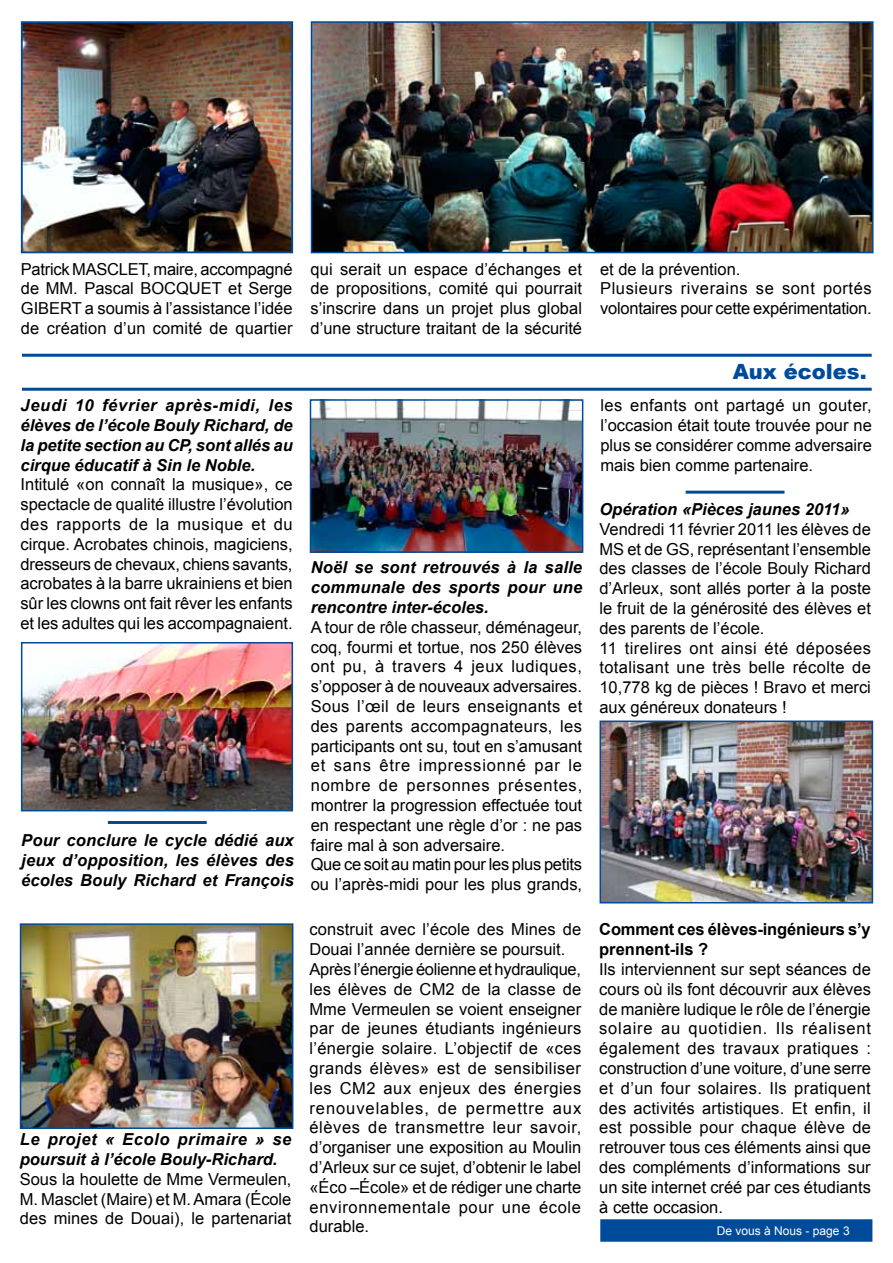
<style>
.page{position:relative;width:893px;height:1263px;background:#fff}
.page>*{position:absolute;margin:0;border:0;box-sizing:border-box;transform-origin:0 0}
.t1{font:900 21px "Arial";color:#004b99}
.t2{font:16.5px/19.8px "Arial";color:#000;text-align:justify}
.t3{font:italic 700 16.5px/19.8px "Arial";color:#000;text-align:justify}
.t4{font:700 16.5px/19.8px "Arial";letter-spacing:-.01em;color:#000}
.t5{font:12px "Arial";color:#fff}
</style>
<div class="page">
<div style="left:601px;top:1220px;width:271px;height:21px;background:#004b99"></div>
<div style="left:600px;top:1219px;width:272px;height:23px;border:2px solid #004b99"></div>
<img style="left:314px;top:24px;width:556px;height:226px">
<div style="left:311px;top:21px;width:562px;height:232px;border:2px solid #004b99"></div>
<img style="left:24px;top:24px;width:266px;height:226px">
<div style="left:21px;top:21px;width:272px;height:232px;border:2px solid #004b99"></div>
<hr style="left:22px;top:354px;width:850px;height:3px;background:#004b99">
<hr style="left:22px;top:388px;width:850px;height:3px;background:#004b99">
<img style="left:24px;top:645px;width:266px;height:163px">
<div style="left:21px;top:642px;width:272px;height:169px;border:2px solid #004b99"></div>
<img style="left:602px;top:723px;width:268px;height:177px">
<div style="left:599px;top:720px;width:274px;height:183px;border:2px solid #004b99"></div>
<img style="left:313px;top:402px;width:267px;height:148px">
<div style="left:310px;top:399px;width:273px;height:154px;border:2px solid #004b99"></div>
<hr style="left:108px;top:821px;width:99px;height:3px;background:#004b99">
<hr style="left:686px;top:491px;width:98px;height:3px;background:#004b99">
<img style="left:23px;top:926px;width:267px;height:200px">
<div style="left:20px;top:923px;width:273px;height:206px;border:2px solid #004b99"></div>
<p class="t2" style="left:21px;top:259px;width:273px">Patrick MASCLET, maire, accompagné de MM. Pascal BOCQUET et Serge GIBERT a soumis à l’assistance l’idée de création d’un comité de quartier</p>
<p class="t2" style="left:310px;top:259px;width:273px">qui serait un espace d’échanges et de propositions, comité qui pourrait s’inscrire dans un projet plus global d’une structure traitant de la sécurité</p>
<p class="t2" style="left:600px;top:259px;width:273px;text-align:left">et de la prévention.<br>Plusieurs riverains se sont portés volontaires pour cette expérimentation.</p>
<p class="t1" style="left:733px;top:356px;width:135px">Aux écoles.</p>
<p class="t3" style="left:21px;top:396px;width:274px">Jeudi 10 février après-midi, les élèves de l’école Bouly Richard, de la petite section au CP, sont allés au cirque éducatif à Sin le Noble.</p>
<p class="t2" style="left:21px;top:475px;width:274px">Intitulé «on connaît la musique», ce spectacle de qualité illustre l’évolution des rapports de la musique et du cirque. Acrobates chinois, magiciens, dresseurs de chevaux, chiens savants, acrobates à la barre ukrainiens et bien sûr les clowns ont fait rêver les enfants et les adultes qui les accompagnaient.</p>
<p class="t3" style="left:21px;top:831px;width:274px">Pour conclure le cycle dédié aux jeux d’opposition, les élèves des écoles Bouly Richard et François</p>
<p class="t3" style="left:20px;top:1130px;width:273px">Le projet « Ecolo primaire » se poursuit à l’école Bouly-Richard.</p>
<p class="t2" style="left:20px;top:1169px;width:273px">Sous la houlette de Mme Vermeulen, M. Masclet (Maire) et M. Amara (École des mines de Douai), le partenariat</p>
<p class="t3" style="left:311px;top:558px;width:273px">Noël se sont retrouvés à la salle communale des sports pour une rencontre inter-écoles.</p>
<p class="t2" style="left:311px;top:617px;width:273px;text-align:left">A tour de rôle chasseur, déménageur, coq, fourmi et tortue, nos 250 élèves ont pu, à travers 4 jeux ludiques, s’opposer à de nouveaux adversaires.<br>Sous l’œil de leurs enseignants et des parents accompagnateurs, les participants ont su, tout en s’amusant et sans être impressionné par le nombre de personnes présentes, montrer la progression effectuée tout en respectant une règle d’or : ne pas faire mal à son adversaire.<br>Que ce soit au matin pour les plus petits ou l’après-midi pour les plus grands,</p>
<p class="t2" style="left:600px;top:396px;width:273px">les enfants ont partagé un gouter, l’occasion était toute trouvée pour ne plus se considérer comme adversaire mais bien comme partenaire.</p>
<p class="t3" style="left:599px;top:500px;width:252px">Opération «Pièces jaunes 2011»</p>
<p class="t2" style="left:599px;top:519px;width:273px;text-align:left">Vendredi 11 février 2011 les élèves de MS et de GS, représentant l’ensemble des classes de l’école Bouly Richard d’Arleux, sont allés porter à la poste le fruit de la générosité des élèves et des parents de l’école.<br>11 tirelires ont ainsi été déposées totalisant une très belle récolte de 10,778 kg de pièces ! Bravo et merci aux généreux donateurs !</p>
<p class="t2" style="left:309px;top:920px;width:273px;text-align:left">construit avec l’école des Mines de Douai l’année dernière se poursuit.<br>Après l’énergie éolienne et hydraulique, les élèves de CM2 de la classe de Mme Vermeulen se voient enseigner par de jeunes étudiants ingénieurs l’énergie solaire. L’objectif de «ces grands élèves» est de sensibiliser les CM2 aux enjeux des énergies renouvelables, de permettre aux élèves de transmettre leur savoir, d’organiser une exposition au Moulin d’Arleux sur ce sujet, d’obtenir le label «Éco –École» et de rédiger une charte environnementale pour une école durable.</p>
<p class="t4" style="left:599px;top:920px;width:273px">Comment ces élèves-ingénieurs s’y prennent-ils ?</p>
<p class="t2" style="left:599px;top:959px;width:273px">Ils interviennent sur sept séances de cours où ils font découvrir aux élèves de manière ludique le rôle de l’énergie solaire au quotidien. Ils réalisent également des travaux pratiques : construction d’une voiture, d’une serre et d’un four solaires. Ils pratiquent des activités artistiques. Et enfin, il est possible pour chaque élève de retrouver tous ces éléments ainsi que des compléments d’informations sur un site internet créé par ces étudiants à cette occasion.</p>
<p class="t5" style="left:717px;top:1223px;width:134px">De vous à Nous - page 3</p>
</div>
